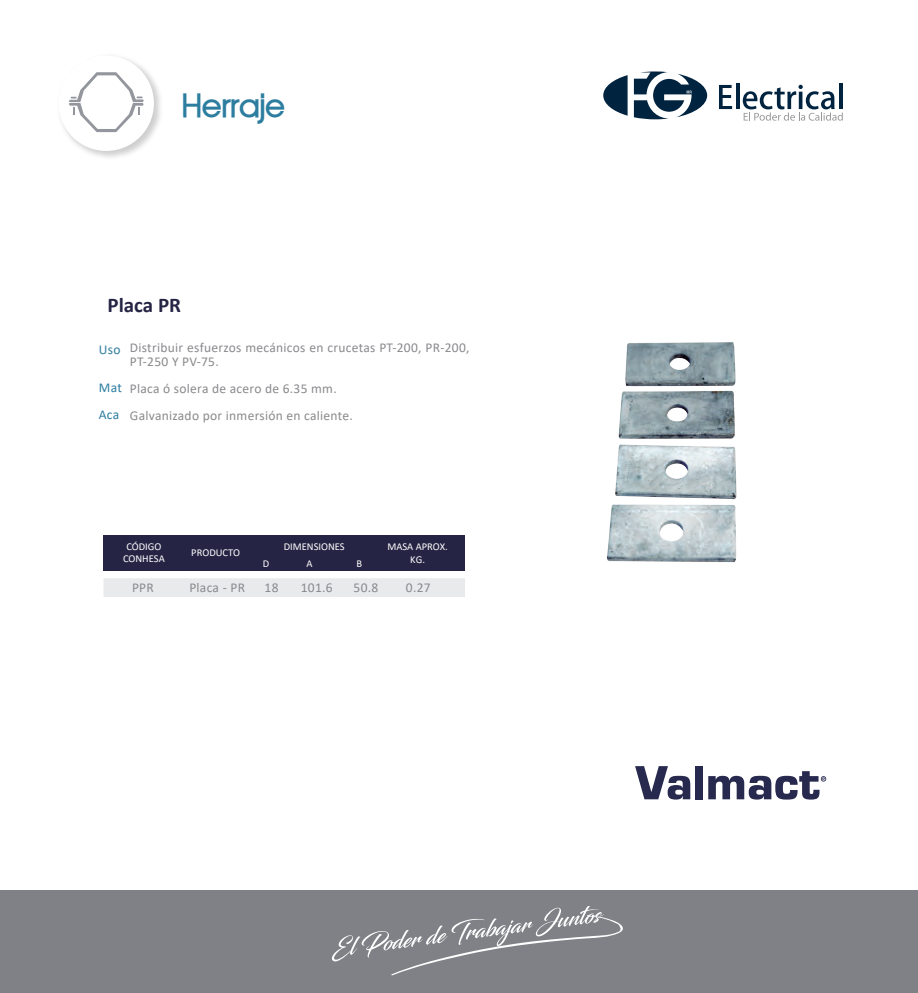
<style>
.page{position:relative;width:918px;height:993px;background:#fff}
.page>*{position:absolute;margin:0;border:0;box-sizing:border-box;transform-origin:0 0}
.t1{font:700 31.5px "Atilla";letter-spacing:-.015em;color:#2c7d9f}
.t2{font:700 21px "Calibri";color:#252444}
.t3{font:13.5px/13.5px "Calibri";letter-spacing:.02em;color:#8a8a8e}
.t4{font:13.5px/26.7px "Calibri";letter-spacing:.02em;color:#2c7d9f}
.t5{font:10.5px/12.6px "Calibri";color:#fff;text-align:center}
</style>
<div class="page">
<div style="left:103px;top:578px;width:362px;height:19px;background:#e8eaeb"></div>
<div style="left:104px;top:534px;width:361px;height:36px;background:#252444"></div>
<img style="left:607px;top:342px;width:130px;height:221px">
<div style="left:0;top:890px;width:918px;height:102px;background:#7f8186"></div>
<svg style="left:719px;top:85px;width:13px;height:24px"></svg>
<hr style="left:736px;top:84px;width:3px;height:25px;background:#002340">
<hr style="left:839px;top:84px;width:4px;height:25px;background:#002340">
<svg style="left:743px;top:85px;width:100px;height:36px"></svg>
<svg style="left:603px;top:71px;width:104px;height:48px"></svg>
<svg style="left:332px;top:906px;width:291px;height:69px"></svg>
<img style="left:61px;top:57px;width:99px;height:100px">
<div style="left:59px;top:56px;width:95px;height:95px;background:#fff;border-radius:50%"></div>
<svg style="left:68px;top:72px;width:77px;height:60px"></svg>
<svg style="left:635px;top:766px;width:55px;height:33px"></svg>
<div style="left:695px;top:766px;width:8px;height:33px;background:#28294f"></div>
<svg style="left:708px;top:771px;width:118px;height:28px"></svg>
<h1 class="t1" style="left:182px;top:85px;width:105px">Herraje</h1>
<h2 class="t2" style="left:108px;top:290px;width:75px">Placa PR</h2>
<p class="t3" style="left:130px;top:340px;width:341px">Distribuir esfuerzos mecánicos en crucetas PT-200, PR-200,<br>PT-250 Y PV-75.</p>
<p class="t3" style="left:130px;top:374px;width:224px;line-height:27px">Placa ó solera de acero de 6.35 mm.<br>Galvanizado por inmersión en caliente.</p>
<p class="t4" style="left:99px;top:336px;width:23px">Uso</p>
<p class="t4" style="left:99px;top:374px;width:24px">Mat<br>Aca</p>
<p class="t5" style="left:126px;top:540px;width:37px">CÓDIGO</p>
<p class="t5" style="left:123px;top:551px;width:43px">CONHESA</p>
<p class="t5" style="left:191px;top:545px;width:50px">PRODUCTO</p>
<p class="t5" style="left:284px;top:540px;width:62px">DIMENSIONES</p>
<p class="t5" style="left:263px;top:556px;width:8px">D</p>
<p class="t5" style="left:307px;top:556px;width:8px">A</p>
<p class="t5" style="left:356px;top:556px;width:7px">B</p>
<p class="t5" style="left:387px;top:540px;width:62px">MASA APROX.<br>KG.</p>
<p class="t3" style="left:132px;top:580px;width:23px">PPR</p>
<p class="t3" style="left:189px;top:580px;width:57px">Placa - PR</p>
<p class="t3" style="left:265px;top:580px;width:15px">18</p>
<p class="t3" style="left:301px;top:580px;width:33px">101.6</p>
<p class="t3" style="left:354px;top:580px;width:26px">50.8</p>
<p class="t3" style="left:406px;top:580px;width:26px">0.27</p>
</div>
